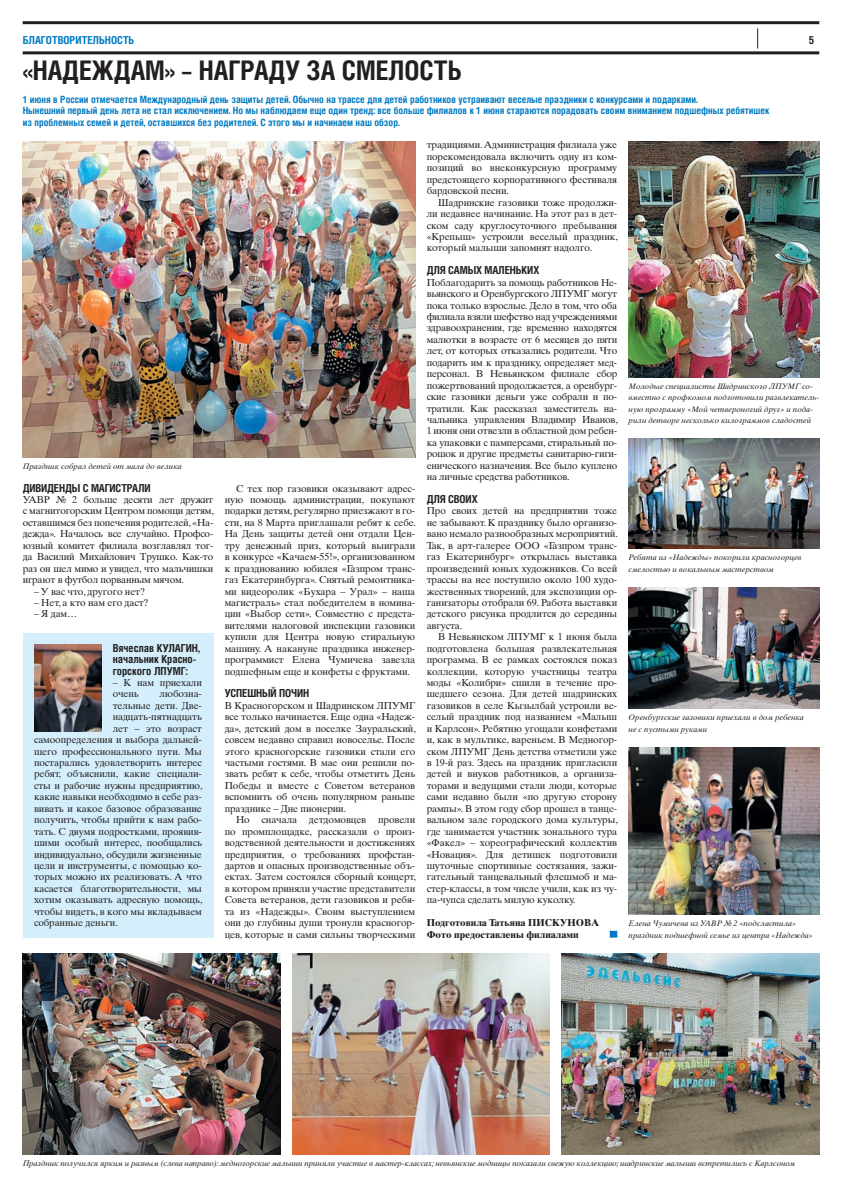
<style>
.page{position:relative;width:842px;height:1191px;background:#fff}
.page>*{position:absolute;margin:0;border:0;box-sizing:border-box;transform-origin:0 0}
.TITLE-27{font:700 27px "Helios Cond";color:#231f20}
.ПодЗаг{font:700 11px/11.4px "Helios Cond";letter-spacing:-.01em;color:#231f20}
.t1{font:700 11px "Helios Cond";color:#007ac2}
.Без_абзаца__копия{font:10px/11.4px "Times Ten C";letter-spacing:-.01em;color:#231f20;text-align:justify}
.Без_абзаца{font:10px/11.4px "Times Ten C";letter-spacing:-.01em;color:#231f20}
.LIDER{font:700 10px/11.4px "Helios Cond";color:#007ac2}
.Автор{font:700 10px "Times Ten C";color:#231f20}
.Автор_Фото{font:700 10px "Times Ten C";color:#231f20}
.Фото-Подпись{font:italic 8px/11.4px "Times Ten C";color:#231f20}
</style>
<div class="page">
<hr style="left:23px;top:21px;width:796px;height:3px;background:#231f20">
<hr style="left:23px;top:51px;width:796px;height:3px;background:#231f20">
<svg style="left:757px;top:28px;width:1px;height:21px"></svg>
<div style="left:610px;top:930px;width:7px;height:7px;background:#007ac2"></div>
<div style="left:23px;top:633px;width:190px;height:304px;background:#d4effb"></div>
<img style="left:34px;top:644px;width:67px;height:87px">
<img style="left:629px;top:587px;width:190px;height:122px">
<img style="left:629px;top:747px;width:190px;height:167px">
<img style="left:629px;top:141px;width:190px;height:236px">
<img style="left:23px;top:953px;width:258px;height:201px">
<img style="left:23px;top:141px;width:392px;height:316px">
<img style="left:292px;top:953px;width:258px;height:201px">
<img style="left:561px;top:953px;width:258px;height:201px">
<img style="left:629px;top:438px;width:190px;height:111px">
<p class="t1" style="left:23px;top:33px;width:113px">БЛАГОТВОРИТЕЛЬНОСТЬ</p>
<p class="ПодЗаг" style="left:809px;top:34px;width:7px">5</p>
<p class="TITLE-27" style="left:23px;top:54px;width:441px">«НАДЕЖДАМ» – НАГРАДУ ЗА СМЕЛОСТЬ</p>
<p class="LIDER" style="left:23px;top:93px;width:748px">1 июня в России отмечается Международный день защиты детей. Обычно на трассе для детей работников устраивают веселые праздники с конкурсами и подарками.<br>Нынешний первый день лета не стал исключением. Но мы наблюдаем еще один тренд: все больше филиалов к 1 июня стараются порадовать своим вниманием подшефных ребятишек из проблемных семей и детей, оставшихся без родителей. С этого мы и начинаем наш обзор.</p>
<p class="Без_абзаца__копия" style="left:427px;top:139px;width:192px">традициями. Администрация филиала уже порекомендовала включить одну из ком&shy;позиций во внеконкурсную программу предстоящего корпоративного фестиваля бардовской песни.</p>
<p class="Без_абзаца__копия" style="left:427px;top:197px;width:193px;text-indent:11px">Шадринские газовики тоже продолжи&shy;ли недавнее начинание. На этот раз в дет&shy;ском саду круглосуточного пребывания «Крепыш» устроили веселый праздник, который малыши запомнят надолго.</p>
<p class="ПодЗаг" style="left:427px;top:264px;width:114px">ДЛЯ САМЫХ МАЛЕНЬКИХ</p>
<p class="Без_абзаца__копия" style="left:427px;top:277px;width:193px">Поблагодарить за помощь работников Не&shy;вьянского и Оренбургского ЛПУМГ могут пока только взрослые. Дело в том, что оба филиала взяли шефство над учреждениями здравоохранения, где временно находятся малютки в возрасте от 6 месяцев до пяти лет, от которых отказались родители. Что подарить им к празднику, определяет мед&shy;персонал. В Невьянском филиале сбор пожертвований продолжается, а оренбург&shy;ские газовики деньги уже собрали и по&shy;тратили. Как рассказал заместитель на&shy;чальника управления Владимир Иванов, 1 июня они отвезли в областной дом ребен&shy;ка упаковки с памперсами, стиральный по&shy;рошок и другие предметы санитарно-гиги&shy;енического назначения. Все было куплено на личные средства работников.</p>
<p class="ПодЗаг" style="left:427px;top:493px;width:53px">ДЛЯ СВОИХ</p>
<p class="Без_абзаца__копия" style="left:427px;top:505px;width:193px">Про своих детей на предприятии тоже не забывают. К празднику было организо&shy;вано немало разнообразных мероприятий.<br>Так, в арт-галерее ООО «Газпром транс&shy;газ Екатеринбург» открылась выставка произведений юных художников. Со всей трассы на нее поступило около 100 худо&shy;жественных творений, для экспозиции ор&shy;ганизаторы отобрали 69. Работа выставки детского рисунка продлится до середины августа.</p>
<p class="Без_абзаца__копия" style="left:427px;top:631px;width:193px;text-indent:11px">В Невьянском ЛПУМГ к 1 июня была подготовлена большая развлекательная программа. В ее рамках состоялся показ коллекции, которую участницы театра моды «Колибри» сшили в течение про&shy;шедшего сезона. Для детей шадринских газовиков в селе Кызылбай устроили ве&shy;селый праздник под названием «Малыш и Карлсон». Ребятню угощали конфетами и, как в мультике, вареньем. В Медногор&shy;ском ЛПУМГ День детства отметили уже в 19-й раз. Здесь на праздник пригласили детей и внуков работников, а организа&shy;торами и ведущими стали люди, которые сами недавно были «по другую сторону рампы». В этом году сбор прошел в танце&shy;вальном зале городского дома культуры, где занимается участник зонального тура «Факел» – хореографический коллектив «Новация». Для детишек подготовили шуточные спортивные состязания, зажи&shy;гательный танцевальный флешмоб и ма&shy;стер-классы, в том числе учили, как из чу&shy;па-чупса сделать милую куколку.</p>
<p class="Автор" style="left:427px;top:916px;width:174px">Подготовила Татьяна ПИСКУНОВА</p>
<p class="Автор_Фото" style="left:427px;top:928px;width:154px">Фото предоставлены филиалами</p>
<p class="Фото-Подпись" style="left:629px;top:380px;width:192px">Молодые специалисты Шадринского ЛПУМГ со&shy;вместно с профкомом подготовили развлекатель&shy;ную программу «Мой четвероногий друг» и пода&shy;рили детворе несколько килограммов сладостей</p>
<p class="Фото-Подпись" style="left:23px;top:460px;width:161px">Праздник собрал детей от мала до велика</p>
<p class="ПодЗаг" style="left:23px;top:481px;width:129px">ДИВИДЕНДЫ С МАГИСТРАЛИ</p>
<p class="Без_абзаца__копия" style="left:23px;top:494px;width:193px">УАВР № 2 больше десяти лет дружит с магнитогорским Центром помощи детям, оставшимся без попечения родителей, «На&shy;дежда». Началось все случайно. Профсо&shy;юзный комитет филиала возглавлял тог&shy;да Василий Михайлович Трушко. Как-то раз он шел мимо и увидел, что мальчишки играют в футбол порванным мячом.</p>
<p class="Без_абзаца__копия" style="left:34px;top:585px;width:113px">– У вас что, другого нет?</p>
<p class="Без_абзаца__копия" style="left:34px;top:597px;width:116px">– Нет, а кто нам его даст?</p>
<p class="Без_абзаца__копия" style="left:34px;top:608px;width:45px">– Я дам…</p>
<p class="Без_абзаца__копия" style="left:225px;top:482px;width:193px;text-indent:11px">С тех пор газовики оказывают адрес&shy;ную помощь администрации, покупают подарки детям, регулярно приезжают в го&shy;сти, на 8 Марта приглашали ребят к себе.<br>На День защиты детей они отдали Цен&shy;тру денежный приз, который выиграли в конкурсе «Качаем-55!», организованном к празднованию юбилея «Газпром транс&shy;газ Екатеринбурга». Снятый ремонтника&shy;ми видеоролик «Бухара – Урал» – наша магистраль» стал победителем в номина&shy;ции «Выбор сети». Совместно с предста&shy;вителями налоговой инспекции газовики купили для Центра новую стиральную машину. А накануне праздника инженер&shy;программист Елена Чумичева завезла подшефным еще и конфеты с фруктами.</p>
<p class="ПодЗаг" style="left:225px;top:687px;width:86px">УСПЕШНЫЙ ПОЧИН</p>
<p class="Без_абзаца__копия" style="left:225px;top:700px;width:193px">В Красногорском и Шадринском ЛПУМГ все только начинается. Еще одна «Надеж&shy;да», детский дом в поселке Зауральский, совсем недавно справил новоселье. После этого красногорские газовики стали его частыми гостями. В мае они решили по&shy;звать ребят к себе, чтобы отметить День Победы и вместе с Советом ветеранов вспомнить об очень популярном раньше празднике – Дне пионерии.</p>
<p class="Без_абзаца__копия" style="left:225px;top:814px;width:193px;text-indent:11px">Но сначала детдомовцев провели по промплощадке, рассказали о произ&shy;водственной деятельности и достижениях предприятия, о требованиях профстан&shy;дартов и опасных производственные объ&shy;ектах. Затем состоялся сборный концерт, в котором приняли участие представители Совета ветеранов, дети газовиков и ребя&shy;та из «Надежды». Своим выступлением они до глубины души тронули красногор&shy;цев, которые и сами сильны творческими</p>
<p class="Фото-Подпись" style="left:629px;top:552px;width:174px">Ребята из «Надежды» покорили красногорцев смелостью и вокальным мастерством</p>
<p class="ПодЗаг" style="left:113px;top:642px;width:89px">Вячеслав КУЛАГИН, начальник Красно&shy;горского ЛПУМГ:</p>
<p class="Без_абзаца" style="left:113px;top:677px;width:91px">– К нам приехали очень</p>
<p class="Без_абзаца" style="left:159px;top:688px;width:44px">любозна-</p>
<p class="Без_абзаца" style="left:113px;top:700px;width:91px">тельные дети. Две-</p>
<p class="Без_абзаца" style="left:113px;top:711px;width:91px">надцать-пятнадцать</p>
<p class="Без_абзаца" style="left:113px;top:722px;width:91px">лет – это возраст</p>
<p class="Без_абзаца" style="left:34px;top:734px;width:169px">самоопределения и выбора дальней-</p>
<p class="Без_абзаца" style="left:34px;top:745px;width:169px">шего профессионального пути. Мы</p>
<p class="Без_абзаца" style="left:34px;top:757px;width:169px">постарались удовлетворить интерес</p>
<p class="Без_абзаца" style="left:34px;top:768px;width:169px">ребят, объяснили, какие специали-</p>
<p class="Без_абзаца" style="left:34px;top:780px;width:170px">сты и рабочие нужны предприятию,</p>
<p class="Без_абзаца" style="left:34px;top:791px;width:169px">какие навыки необходимо в себе раз-</p>
<p class="Без_абзаца" style="left:34px;top:802px;width:169px">вивать и какое базовое образование</p>
<p class="Без_абзаца" style="left:34px;top:814px;width:169px">получить, чтобы прийти к нам рабо-</p>
<p class="Без_абзаца" style="left:34px;top:825px;width:169px">тать. С двумя подростками, проявив-</p>
<p class="Без_абзаца" style="left:34px;top:837px;width:169px">шими особый интерес, пообщались</p>
<p class="Без_абзаца" style="left:34px;top:848px;width:169px">индивидуально, обсудили жизненные</p>
<p class="Без_абзаца" style="left:34px;top:860px;width:169px">цели и инструменты, с помощью ко-</p>
<p class="Без_абзаца" style="left:34px;top:871px;width:169px">торых можно их реализовать. А что</p>
<p class="Без_абзаца" style="left:34px;top:882px;width:169px">касается благотворительности, мы</p>
<p class="Без_абзаца" style="left:34px;top:894px;width:170px">хотим оказывать адресную помощь,</p>
<p class="Без_абзаца" style="left:34px;top:905px;width:169px">чтобы видеть, в кого мы вкладываем</p>
<p class="Без_абзаца" style="left:34px;top:917px;width:85px">собранные деньги.</p>
<p class="Фото-Подпись" style="left:629px;top:917px;width:186px">Елена Чумичева из УАВР № 2 «подсластила» праздник подшефной семье из центра «Надежда»</p>
<p class="Фото-Подпись" style="left:629px;top:712px;width:177px">Оренбургские газовики приехали в дом ребенка не с пустыми руками</p>
<p class="Фото-Подпись" style="left:23px;top:1157px;width:774px">Праздник получился ярким и разным (слева направо): медногорские малыши приняли участие в мастер-классах; невьянские модницы показали свежую коллекцию; шадринские малыши встретились с Карлсоном</p>
</div>
